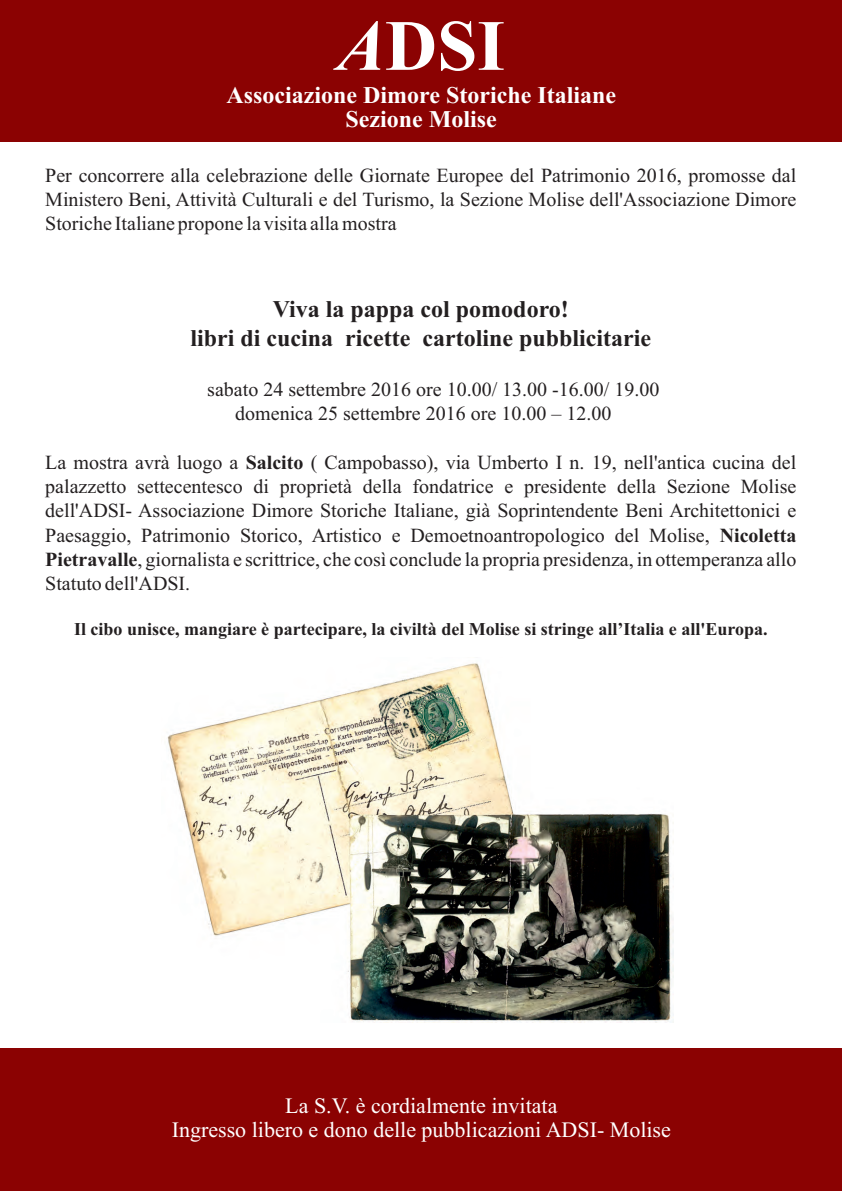
<style>
.page{position:relative;width:842px;height:1191px;background:#fff}
.page>*{position:absolute;margin:0;border:0;box-sizing:border-box;transform-origin:0 0}
.t1{font:700 72px "Times New Roman";color:#fff}
.t2{font:700 24px/29.2px "Times New Roman";color:#231f20;text-align:center}
.t3{font:700 24px/23.8px "Times New Roman";color:#fff;text-align:center}
.t4{font:22px/24.4px "Times New Roman";color:#fff;text-align:center}
.t5{font:20px/24.3px "Times New Roman";color:#231f20;text-align:justify}
.t6{font:700 18px "Times New Roman";color:#231f20}
.s1{font-style:italic}
.s2{font-weight:700}
</style>
<div class="page">
<div style="left:0;top:1048px;width:841px;height:142px;background:#8b0202"></div>
<div style="left:0;top:0;width:841px;height:141px;background:#8b0202"></div>
<img style="left:167px;top:663px;width:507px;height:359px">
<h1 class="t1" style="left:337px;top:21px;width:170px"><span class="s1">A</span>DSI</h1>
<p class="t3" style="left:226px;top:85px;width:391px">Associazione Dimore Storiche Italiane<br>Sezione Molise</p>
<p class="t5" style="left:45px;top:165px;width:753px">Per concorrere alla celebrazione delle Giornate Europee del Patrimonio 2016, promosse dal Ministero Beni, Attività Culturali e del Turismo, la Sezione Molise dell'Associazione Dimore Storiche Italiane propone la visita alla mostra</p>
<p class="t2" style="left:190px;top:297px;width:462px">Viva la pappa col pomodoro!<br>libri di cucina ricette cartoline pubblicitarie</p>
<p class="t5" style="left:235px;top:379px;width:426px;text-indent:-28px">sabato 24 settembre 2016 ore 10.00/ 13.00 -16.00/ 19.00 domenica 25 settembre 2016 ore 10.00 – 12.00</p>
<p class="t5" style="left:45px;top:452px;width:753px">La mostra avrà luogo a <span class="s2">Salcito</span> ( Campobasso), via Umberto I n. 19, nell'antica cucina del palazzetto settecentesco di proprietà della fondatrice e presidente della Sezione Molise dell'ADSI- Associazione Dimore Storiche Italiane, già Soprintendente Beni Architettonici e Paesaggio, Patrimonio Storico, Artistico e Demoetnoantropologico del Molise, <span class="s2">Nicoletta Pietravalle</span>, giornalista e scrittrice, che così conclude la propria presidenza, in ottemperanza allo Statuto dell'ADSI.</p>
<p class="t6" style="left:74px;top:622px;width:695px">Il cibo unisce, mangiare è partecipare, la civiltà del Molise si stringe all’Italia e all'Europa.</p>
<p class="t4" style="left:172px;top:1095px;width:501px">La S.V. è cordialmente invitata<br>Ingresso libero e dono delle pubblicazioni ADSI- Molise</p>
</div>
